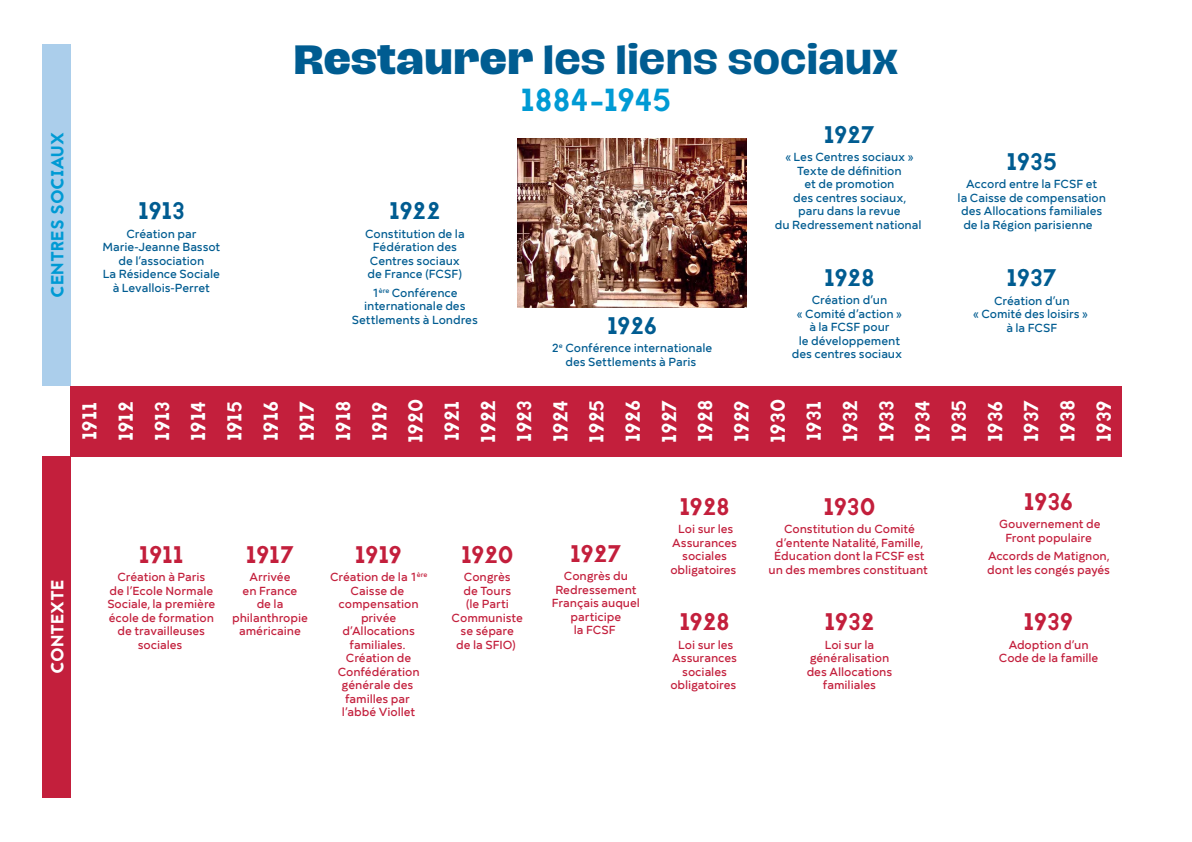
<style>
.page{position:relative;width:1192px;height:842px;background:#fff}
.page>*{position:absolute;margin:0;border:0;box-sizing:border-box;transform-origin:0 0}
.t1{font:700 37.5px "Hagrid Text";letter-spacing:-.015em;color:#005c91}
.t2{font:31.9px "Jaapokki";letter-spacing:-.03em;color:#009ad4}
.t3{font:24px "Jaapokki";letter-spacing:-.03em;color:#c31f3c}
.t4{font:24px "Jaapokki";letter-spacing:-.045em;color:#005c91}
.t5{font:20px/36.2px "Jaapokki";letter-spacing:-.025em;color:#fff}
.t6{font:17.5px "Jaapokki";letter-spacing:-.01em;color:#009ad4}
.t7{font:17.5px "Jaapokki";letter-spacing:-.01em;color:#fff}
.t8{font:500 12px/13.5px "Mirai";letter-spacing:-.005em;color:#c31f3c;text-align:center}
.t9{font:500 12px/13.5px "Mirai";letter-spacing:-.005em;color:#005c91;text-align:center}
.s1{font-weight:800}
</style>
<div class="page">
<div style="left:43px;top:456px;width:28px;height:341px;background:#c31f3c"></div>
<div style="left:43px;top:45px;width:28px;height:341px;background:#abceeb"></div>
<div style="left:71px;top:386px;width:36px;height:70px;background:#c31f3c"></div>
<div style="left:107px;top:386px;width:36px;height:70px;background:#c31f3c"></div>
<div style="left:143px;top:386px;width:37px;height:70px;background:#c31f3c"></div>
<div style="left:180px;top:386px;width:36px;height:70px;background:#c31f3c"></div>
<div style="left:216px;top:386px;width:36px;height:70px;background:#c31f3c"></div>
<div style="left:252px;top:386px;width:36px;height:70px;background:#c31f3c"></div>
<div style="left:288px;top:386px;width:36px;height:70px;background:#c31f3c"></div>
<div style="left:324px;top:386px;width:37px;height:70px;background:#c31f3c"></div>
<div style="left:361px;top:386px;width:36px;height:70px;background:#c31f3c"></div>
<div style="left:397px;top:386px;width:36px;height:70px;background:#c31f3c"></div>
<div style="left:433px;top:386px;width:36px;height:70px;background:#c31f3c"></div>
<div style="left:469px;top:386px;width:36px;height:70px;background:#c31f3c"></div>
<div style="left:505px;top:386px;width:37px;height:70px;background:#c31f3c"></div>
<div style="left:542px;top:386px;width:36px;height:70px;background:#c31f3c"></div>
<div style="left:578px;top:386px;width:36px;height:70px;background:#c31f3c"></div>
<div style="left:614px;top:386px;width:36px;height:70px;background:#c31f3c"></div>
<div style="left:650px;top:386px;width:37px;height:70px;background:#c31f3c"></div>
<div style="left:687px;top:386px;width:36px;height:70px;background:#c31f3c"></div>
<div style="left:723px;top:386px;width:36px;height:70px;background:#c31f3c"></div>
<div style="left:759px;top:386px;width:36px;height:70px;background:#c31f3c"></div>
<div style="left:795px;top:386px;width:36px;height:70px;background:#c31f3c"></div>
<div style="left:831px;top:386px;width:37px;height:70px;background:#c31f3c"></div>
<div style="left:868px;top:386px;width:36px;height:70px;background:#c31f3c"></div>
<div style="left:904px;top:386px;width:36px;height:70px;background:#c31f3c"></div>
<div style="left:940px;top:386px;width:36px;height:70px;background:#c31f3c"></div>
<div style="left:976px;top:386px;width:36px;height:70px;background:#c31f3c"></div>
<div style="left:1012px;top:386px;width:37px;height:70px;background:#c31f3c"></div>
<div style="left:1049px;top:386px;width:36px;height:70px;background:#c31f3c"></div>
<div style="left:1085px;top:386px;width:36px;height:70px;background:#c31f3c"></div>
<img style="left:518px;top:138px;width:229px;height:169px">
<h3 class="t6" style="left:45px;top:298px;width:167px;rotate:-90deg">CENTRES SOCIAUX</h3>
<h3 class="t4" style="left:138px;top:194px;width:48px">1913</h3>
<p class="t9" style="left:102px;top:225px;width:120px">Création par<br>Marie-Jeanne Bassot de l’association<br>La Résidence Sociale à Levallois-Perret</p>
<h1 class="t1" style="left:294px;top:39px;width:606px"><span class="s1">Restaurer</span> les liens sociaux</h1>
<h2 class="t2" style="left:521px;top:78px;width:152px">1884-1945</h2>
<h3 class="t4" style="left:389px;top:194px;width:53px">1922</h3>
<p class="t9" style="left:365px;top:225px;width:101px">Constitution de la<br>Fédération des<br>Centres sociaux de France (FCSF)</p>
<p class="t9" style="left:352px;top:284px;width:128px">1<sup>ère</sup> Conférence internationale des<br>Settlements à Londres</p>
<h3 class="t4" style="left:607px;top:309px;width:52px">1926</h3>
<p class="t9" style="left:552px;top:340px;width:162px">2<sup>e</sup> Conférence internationale des Settlements à Paris</p>
<h3 class="t4" style="left:824px;top:118px;width:53px">1927</h3>
<p class="t9" style="left:775px;top:149px;width:148px">« Les Centres sociaux »<br>Texte de définition<br>et de promotion<br>des centres sociaux,<br>paru dans la revue<br>du Redressement national</p>
<h3 class="t4" style="left:824px;top:261px;width:52px">1928</h3>
<p class="t9" style="left:792px;top:292px;width:112px">Création d’un<br>« Comité d’action » à la FCSF pour<br>le développement des centres sociaux</p>
<h3 class="t4" style="left:1007px;top:145px;width:52px">1935</h3>
<p class="t9" style="left:966px;top:176px;width:133px">Accord entre la FCSF et</p>
<p class="t9" style="left:958px;top:189px;width:150px">la Caisse de compensation</p>
<p class="t9" style="left:961px;top:203px;width:143px">des Allocations familiales</p>
<p class="t9" style="left:963px;top:216px;width:131px">de la Région parisienne</p>
<h3 class="t4" style="left:1007px;top:261px;width:52px">1937</h3>
<p class="t9" style="left:973px;top:292px;width:116px">Création d’un<br>« Comité des loisirs » à la FCSF</p>
<h3 class="t5" style="left:72px;top:443px;width:46px;rotate:-90deg">1911<br>1912<br>1913<br>1914<br>1915<br>1916<br>1917<br>1918<br>1919<br>1920<br>1921<br>1922<br>1923<br>1924<br>1925<br>1926<br>1927<br>1928<br>1929<br>1930<br>1931<br>1932<br>1933<br>1934<br>1935<br>1936<br>1937<br>1938<br>1939</h3>
<h3 class="t7" style="left:45px;top:674px;width:96px;rotate:-90deg">CONTEXTE</h3>
<h3 class="t3" style="left:139px;top:538px;width:47px">1911</h3>
<p class="t8" style="left:107px;top:569px;width:110px">Création à Paris<br>de l’Ecole Normale<br>Sociale, la première école de formation de travailleuses sociales</p>
<h3 class="t3" style="left:246px;top:538px;width:50px">1917</h3>
<p class="t8" style="left:232px;top:569px;width:77px">Arrivée<br>en France<br>de la philanthropie américaine</p>
<h3 class="t3" style="left:355px;top:538px;width:49px">1919</h3>
<p class="t8" style="left:330px;top:569px;width:99px">Création de la 1<sup>ère<br></sup>Caisse de compensation privée d’Allocations familiales.<br>Création de<br>Confédération générale des familles par l’abbé Viollet</p>
<h3 class="t3" style="left:461px;top:538px;width:54px">1920</h3>
<p class="t8" style="left:452px;top:569px;width:73px">Congrès<br>de Tours<br>(le Parti<br>Communiste se sépare<br>de la SFIO)</p>
<h3 class="t3" style="left:570px;top:537px;width:53px">1927</h3>
<p class="t8" style="left:552px;top:568px;width:90px">Congrès du<br>Redressement<br>Français auquel participe<br>la FCSF</p>
<h3 class="t3" style="left:679px;top:490px;width:52px">1928</h3>
<p class="t8" style="left:670px;top:521px;width:68px">Loi sur les<br>Assurances sociales obligatoires</p>
<h3 class="t3" style="left:679px;top:605px;width:52px">1928</h3>
<p class="t8" style="left:670px;top:637px;width:68px">Loi sur les<br>Assurances sociales obligatoires</p>
<h3 class="t3" style="left:823px;top:490px;width:54px">1930</h3>
<p class="t8" style="left:769px;top:521px;width:161px">Constitution du Comité d’entente Natalité, Famille,<br>Éducation dont la FCSF est un des membres constituant</p>
<h3 class="t3" style="left:824px;top:605px;width:52px">1932</h3>
<p class="t8" style="left:807px;top:637px;width:87px">Loi sur la généralisation des Allocations familiales</p>
<h3 class="t3" style="left:1024px;top:485px;width:51px">1936</h3>
<p class="t8" style="left:999px;top:516px;width:103px">Gouvernement de<br>Front populaire</p>
<p class="t8" style="left:987px;top:548px;width:124px;text-align:left">Accords de Matignon, dont les congés payés</p>
<h3 class="t3" style="left:1024px;top:605px;width:52px">1939</h3>
<p class="t8" style="left:999px;top:637px;width:101px">Adoption d’un<br>Code de la famille</p>
</div>
